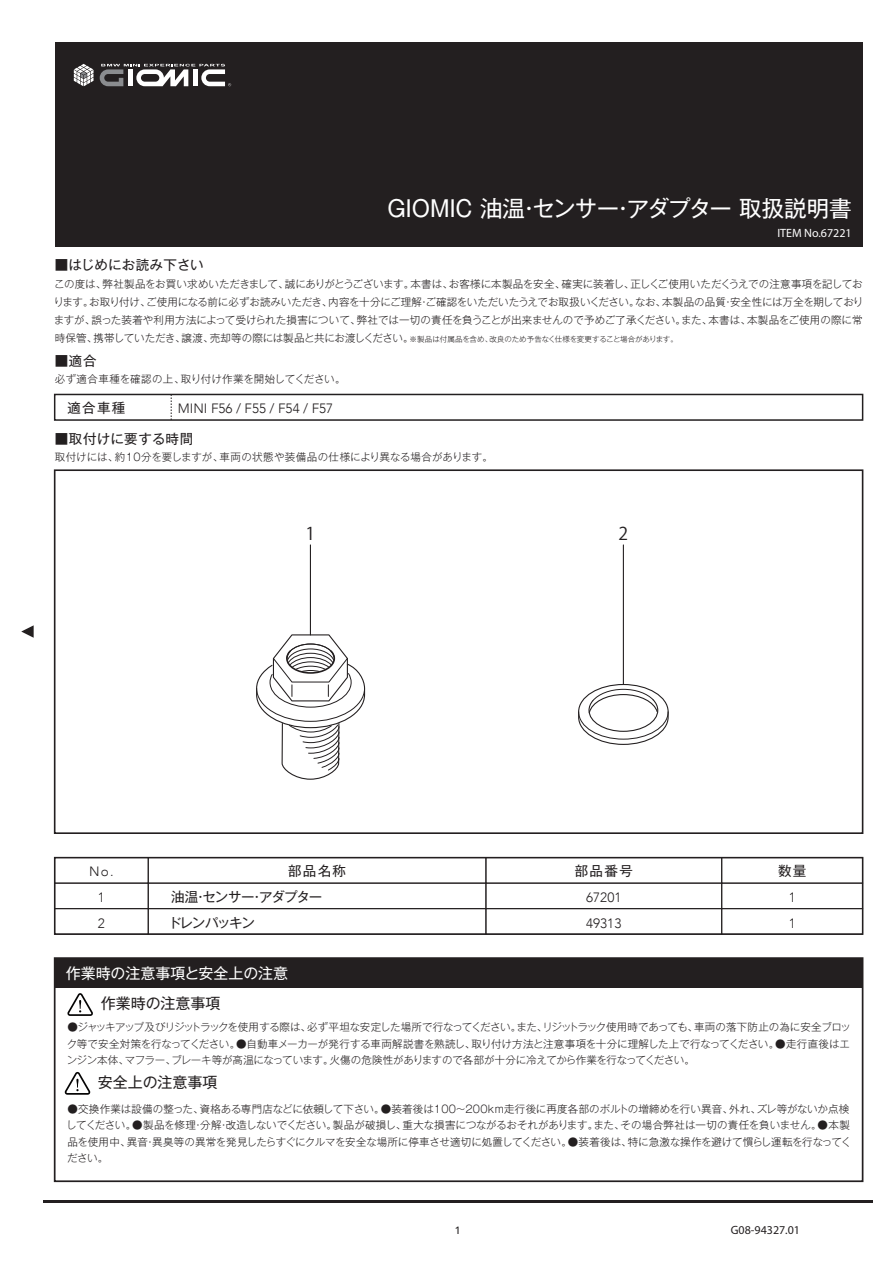
<style>
.page{position:relative;width:893px;height:1263px;background:#fff}
.page>*{position:absolute;margin:0;border:0;box-sizing:border-box;transform-origin:0 0}
.t1{font:22.5px "Gothic MB101 Pro";color:#fff}
.t2{font:17.55px "Koz Go Pro";color:#231f20}
.t3{font:15px "Gothic MB101 Pro";color:#231f20}
.t4{font:15px "Gothic MB101 Pro";color:#fff}
.t5{font:13.5px "Gothic MB101 Pro";letter-spacing:.015em;color:#231f20}
.t6{font:300 13.5px "Avenir";color:#231f20}
.t7{font:13.5px "Gothic MB101 Pro";letter-spacing:-.07em;color:#231f20}
.t8{font:13.5px "Gothic MB101 Pro";letter-spacing:-.095em;color:#231f20}
.t9{font:12px "Myriad Pro";color:#fff}
.t10{font:12px "Myriad Pro";color:#231f20}
.t11{font:300 10.5px/16.5px "Gothic MB101 Pro";letter-spacing:-.005em;color:#231f20;text-align:justify}
.t12{font:500 10.5px "Avenir";color:#231f20}
.t13{font:300 7.5px "Gothic MB101 Pro";letter-spacing:-.015em;color:#231f20}
.s1{font-size:10.5px}
</style>
<div class="page">
<div style="left:54px;top:394px;width:809px;height:27px;border:2px solid #231f20"></div>
<svg style="left:171px;top:394px;width:1px;height:26px"></svg>
<div style="left:54px;top:857px;width:809px;height:78px;border:2px solid #231f20"></div>
<div style="left:721px;top:857px;width:142px;height:26px;border:1px solid #231f20"></div>
<div style="left:148px;top:857px;width:338px;height:26px;border:1px solid #231f20"></div>
<div style="left:54px;top:857px;width:95px;height:26px;border:1px solid #231f20"></div>
<div style="left:486px;top:857px;width:236px;height:26px;border:1px solid #231f20"></div>
<div style="left:148px;top:883px;width:338px;height:26px;border:1px solid #231f20"></div>
<div style="left:54px;top:883px;width:95px;height:26px;border:1px solid #231f20"></div>
<div style="left:486px;top:883px;width:236px;height:26px;border:1px solid #231f20"></div>
<div style="left:721px;top:883px;width:142px;height:26px;border:1px solid #231f20"></div>
<div style="left:148px;top:908px;width:338px;height:26px;border:1px solid #231f20"></div>
<div style="left:54px;top:908px;width:95px;height:26px;border:1px solid #231f20"></div>
<div style="left:486px;top:908px;width:236px;height:26px;border:1px solid #231f20"></div>
<div style="left:721px;top:908px;width:142px;height:26px;border:1px solid #231f20"></div>
<div style="left:54px;top:469px;width:809px;height:365px;border:2px solid #231f20"></div>
<svg style="left:21px;top:625px;width:13px;height:13px"></svg>
<svg style="left:256px;top:634px;width:110px;height:146px"></svg>
<svg style="left:578px;top:683px;width:91px;height:62px"></svg>
<hr style="left:310px;top:545px;width:1px;height:90px;background:#231f20">
<hr style="left:623px;top:545px;width:1px;height:139px;background:#231f20">
<div style="left:55px;top:43px;width:808px;height:204px;background:#231f20"></div>
<svg style="left:74px;top:64px;width:20px;height:22px"></svg>
<svg style="left:100px;top:64px;width:131px;height:22px"></svg>
<svg style="left:67px;top:993px;width:26px;height:23px"></svg>
<svg style="left:65px;top:1072px;width:25px;height:23px"></svg>
<div style="left:55px;top:958px;width:808px;height:30px;background:#231f20"></div>
<div style="left:54px;top:957px;width:809px;height:225px;border:2px solid #231f20"></div>
<hr style="left:43px;top:1200px;width:829px;height:2px;background:#231f20">
<h1 class="t1" style="left:388px;top:189px;width:466px">GIOMIC 油温・センサー・アダプター 取扱説明書</h1>
<p class="t5" style="left:55px;top:254px;width:150px">■はじめにお読み下さい</p>
<p class="t9" style="left:777px;top:225px;width:76px">ITEM No.67221</p>
<p class="t11" style="left:54px;top:273px;width:811px;line-height:18px">この度は、弊社製品をお買い求めいただきまして、誠にありがとうございます。本書は、お客様に本製品を安全、確実に装着し、正しくご使用いただくうえでの注意事項を記しております。お取り付け、ご使用になる前に必ずお読みいただき、内容を十分にご理解・ご確認をいただいたうえでお取扱いください。なお、本製品の品質・安全性には万全を期しておりますが、誤った装着や利用方法によって受けられた損害について、弊社では一切の責任を負うことが出来ませんので予めご了承ください。また、本書は、本製品をご使用の際に常</p>
<p class="t13" style="left:55px;top:333px;width:625px"><span class="s1">時保管、携帯していただき、譲渡、売却等の際には製品と共にお渡しください。</span>※製品は付属品を含め、改良のため予告なく仕様を変更すること場合があります。</p>
<p class="t5" style="left:55px;top:350px;width:43px">■適合</p>
<p class="t11" style="left:55px;top:369px;width:292px">必ず適合車種を確認の上、取り付け作業を開始してください。</p>
<p class="t6" style="left:178px;top:401px;width:157px">MINI F56 / F55 / F54 / F57</p>
<p class="t5" style="left:67px;top:397px;width:60px">適合車種</p>
<p class="t5" style="left:55px;top:428px;width:140px">■取付けに要する時間</p>
<p class="t11" style="left:55px;top:448px;width:440px">取付けには、約10分を要しますが、車両の状態や装備品の仕様により異なる場合があります。</p>
<h2 class="t2" style="left:306px;top:522px;width:11px">1</h2>
<h2 class="t2" style="left:618px;top:522px;width:11px">2</h2>
<p class="t6" style="left:89px;top:864px;width:26px">No.</p>
<p class="t5" style="left:288px;top:860px;width:60px">部品名称</p>
<p class="t5" style="left:575px;top:860px;width:60px">部品番号</p>
<p class="t5" style="left:778px;top:860px;width:30px">数量</p>
<p class="t6" style="left:98px;top:890px;width:9px">1</p>
<p class="t7" style="left:171px;top:886px;width:153px">油温・センサー・アダプター</p>
<p class="t6" style="left:586px;top:890px;width:37px">67201</p>
<p class="t6" style="left:789px;top:890px;width:9px">1</p>
<p class="t6" style="left:98px;top:915px;width:9px">2</p>
<p class="t8" style="left:168px;top:911px;width:88px">ドレンパッキン</p>
<p class="t6" style="left:586px;top:915px;width:37px">49313</p>
<p class="t6" style="left:789px;top:915px;width:9px">1</p>
<h3 class="t4" style="left:66px;top:961px;width:224px">作業時の注意事項と安全上の注意</h3>
<h3 class="t3" style="left:101px;top:991px;width:121px">作業時の注意事項</h3>
<p class="t11" style="left:67px;top:1017px;width:786px">●ジャッキアップ及びリジットラックを使用する際は、必ず平坦な安定した場所で行なってください。また、リジットラック使用時であっても、車両の落下防止の為に安全ブロック等で安全対策を行なってください。●自動車メーカーが発行する車両解説書を熟読し、取り付け方法と注意事項を十分に理解した上で行なってください。●走行直後はエンジン本体、マフラー、ブレーキ等が高温になっています。火傷の危険性がありますので各部が十分に冷えてから作業を行なってください。</p>
<p class="t11" style="left:66px;top:1099px;width:787px;text-align:left">●交換作業は設備の整った、資格ある専門店などに依頼して下さい。●装着後は100～200km走行後に再度各部のボルトの増締めを行い異音、外れ、ズレ等がないか点検してください。●製品を修理・分解・改造しないでください。製品が破損し、重大な損害につながるおそれがあります。また、その場合弊社は一切の責任を負いません。●本製品を使用中、異音・異臭等の異常を発見したらすぐにクルマを安全な場所に停車させ適切に処置してください。●装着後は、特に急激な操作を避けて慣らし運転を行なってください。</p>
<h3 class="t3" style="left:98px;top:1070px;width:121px">安全上の注意事項</h3>
<p class="t12" style="left:455px;top:1221px;width:7px">1</p>
<p class="t10" style="left:731px;top:1222px;width:71px">G08-94327.01</p>
</div>
